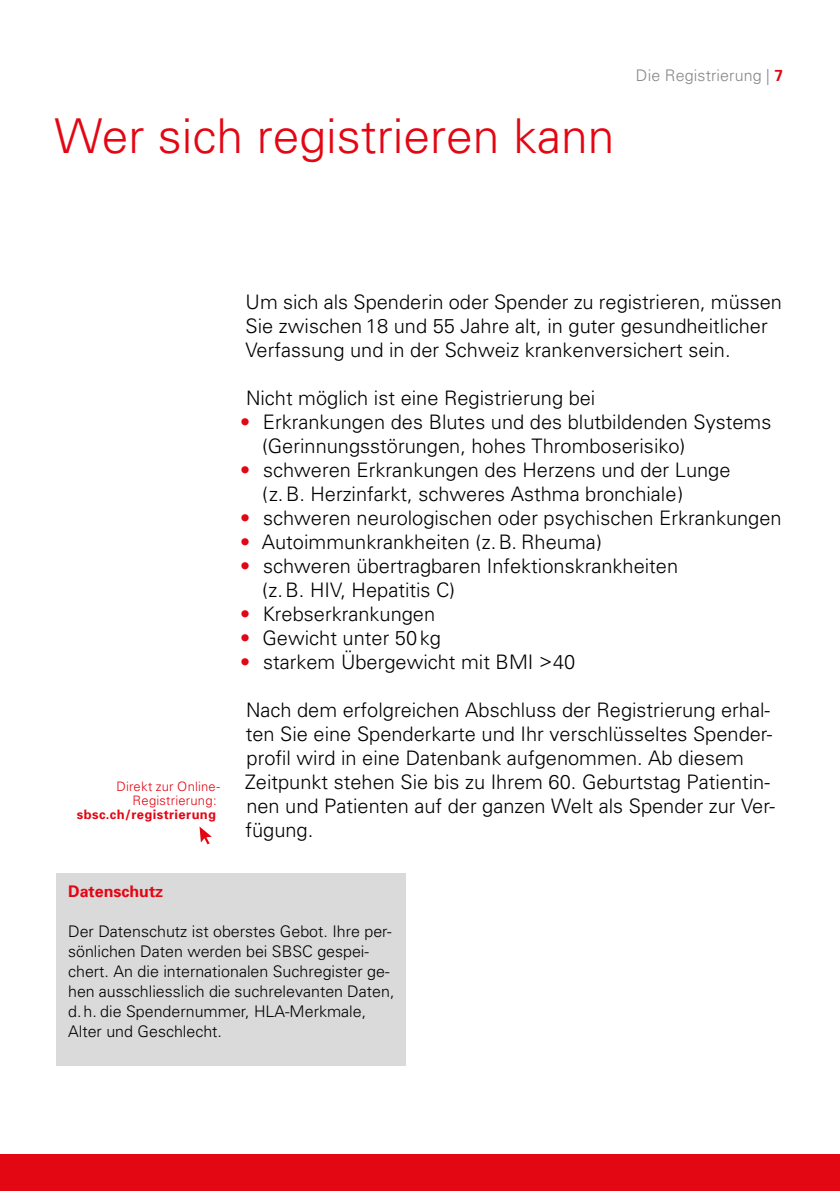
<style>
.page{position:relative;width:840px;height:1191px;background:#fff}
.page>*{position:absolute;margin:0;border:0;box-sizing:border-box;transform-origin:0 0}
.t1{font:300 48px "Univers";color:#e30613}
.t2{font:300 20px/24px "Univers";color:#000}
.t3{font:300 16px/20px "Univers";color:#000}
.t4{font:300 16px "Univers";letter-spacing:.01em;color:#878787}
.t5{font:700 16px "Univers";color:#e30613}
.t6{font:300 13px/14px "Univers";letter-spacing:.015em;color:#e30613;text-align:right}
.t7{font:700 13px "Univers";letter-spacing:.03em;color:#e30613}
.s1{font-weight:700;color:#e30613}
.s2{color:#e30613}
</style>
<div class="page">
<svg style="left:199px;top:826px;width:13px;height:18px"></svg>
<div style="left:57px;top:873px;width:348px;height:192px;background:#dadada"></div>
<div style="left:0;top:1154px;width:839px;height:37px;background:#e30613"></div>
<h1 class="t1" style="left:55px;top:107px;width:561px">Wer sich registrieren kann</h1>
<p class="t4" style="left:635px;top:65px;width:149px">Die Registrierung | <span class="s1">7</span></p>
<p class="t6" style="left:116px;top:779px;width:105px">Direkt zur Online-<br>Registrierung:</p>
<p class="t7" style="left:77px;top:806px;width:141px">sbsc.ch/registrierung</p>
<p class="t2" style="left:245px;top:290px;width:538px">Um sich als Spenderin oder Spender zu registrieren, müssen<br>Sie zwischen 18 und 55 Jahre alt, in guter gesundheitlicher<br>Verfassung und in der Schweiz krankenversichert sein.</p>
<p class="t2" style="left:246px;top:386px;width:350px">Nicht möglich ist eine Registrierung bei</p>
<p class="t2" style="left:262px;top:410px;width:510px;text-indent:-22px"><span class="s2">•</span> Erkrankungen des Blutes und des blutbildenden Systems (Gerinnungsstörungen, hohes Thromboserisiko)</p>
<p class="t2" style="left:262px;top:458px;width:469px;text-indent:-22px"><span class="s2">•</span> schweren Erkrankungen des Herzens und der Lunge (z.B. Herzinfarkt, schweres Asthma bronchiale)</p>
<p class="t2" style="left:240px;top:506px;width:542px"><span class="s2">•</span> schweren neurologischen oder psychischen Erkrankungen</p>
<p class="t2" style="left:240px;top:530px;width:363px"><span class="s2">•</span> Autoimmunkrankheiten (z.B. Rheuma)</p>
<p class="t2" style="left:262px;top:554px;width:417px;text-indent:-22px"><span class="s2">•</span> schweren übertragbaren Infektionskrankheiten (z.B. HIV, Hepatitis C)</p>
<p class="t2" style="left:240px;top:602px;width:196px"><span class="s2">•</span> Krebserkrankungen</p>
<p class="t2" style="left:240px;top:626px;width:202px"><span class="s2">•</span> Gewicht unter 50kg</p>
<p class="t2" style="left:240px;top:650px;width:336px"><span class="s2">•</span> starkem Übergewicht mit BMI &gt;40</p>
<p class="t2" style="left:245px;top:698px;width:531px">Nach dem erfolgreichen Abschluss der Registrierung erhal&shy;ten Sie eine Spenderkarte und Ihr verschlüsseltes Spender&shy;profil wird in eine Datenbank aufgenommen. Ab diesem Zeitpunkt stehen Sie bis zu Ihrem 60. Geburtstag Patientin&shy;nen und Patienten auf der ganzen Welt als Spender zur Ver&shy;fügung.</p>
<p class="t5" style="left:68px;top:881px;width:97px">Datenschutz</p>
<p class="t3" style="left:68px;top:921px;width:327px">Der Datenschutz ist oberstes Gebot. Ihre per&shy;sönlichen Daten werden bei SBSC gespei&shy;chert. An die internationalen Suchregister ge&shy;hen ausschliesslich die suchrelevanten Daten, d.h. die Spendernummer, HLA-Merkmale, Alter und Geschlecht.</p>
</div>
